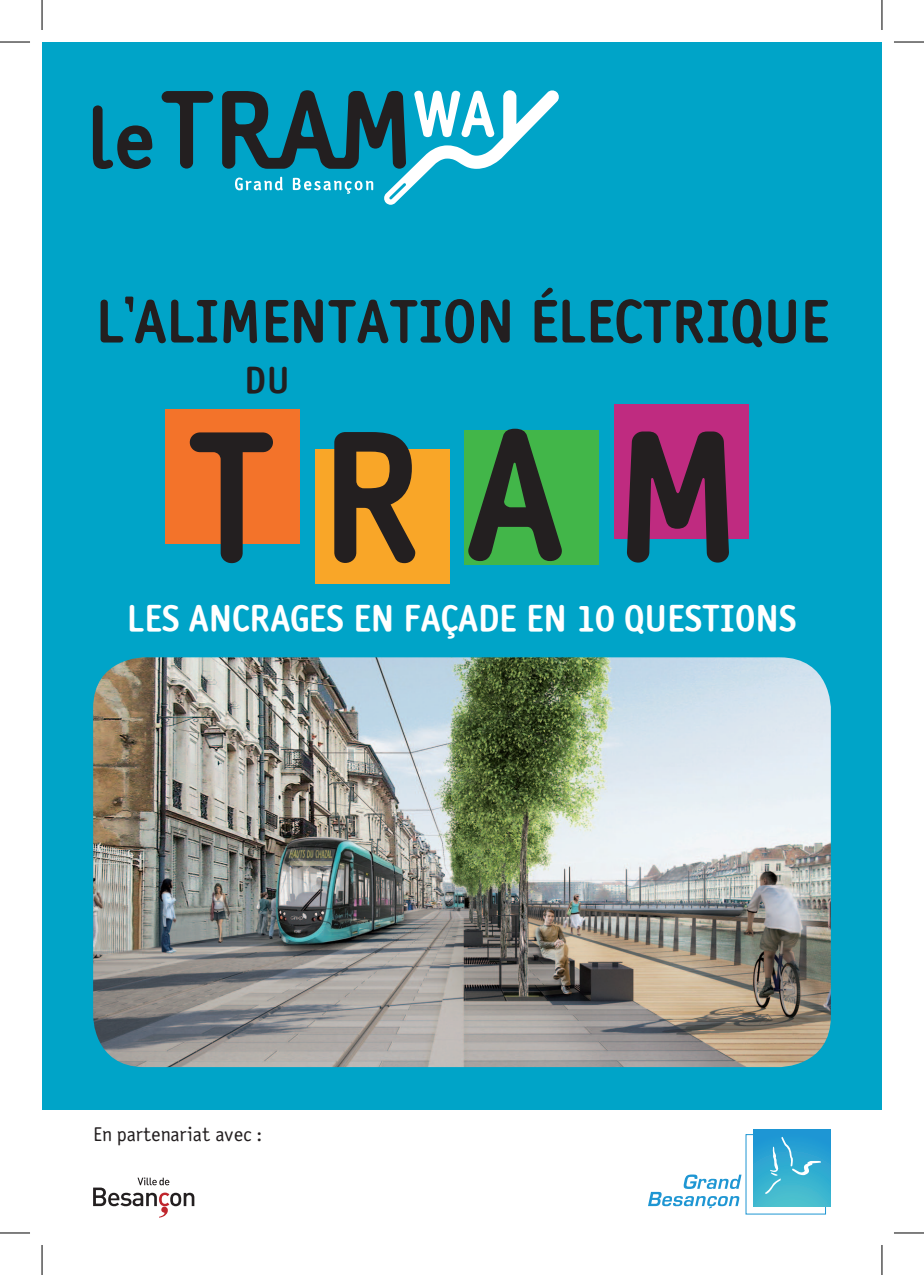
<style>
.page{position:relative;width:924px;height:1275px;background:#fff}
.page>*{position:absolute;margin:0;border:0;box-sizing:border-box;transform-origin:0 0}
.t1{font:188px "Saturday Sans ICG Bold";color:#231f20}
.t2{font:62px "Saturday Sans ICG Bold";letter-spacing:-.02em;color:#231f20}
.t3{font:38.2px "Saturday Sans ICG Bold";color:#231f20}
.t4{font:38px "Saturday Sans ICG Bold";letter-spacing:-.02em;color:#fff}
.t5{font:20px "Saturday Sans ICG";color:#231f20}
</style>
<div class="page">
<div style="left:42px;top:42px;width:839px;height:1067px;background:#00a4c8"></div>
<img style="left:93px;top:657px;width:737px;height:410px">
<svg style="left:93px;top:1177px;width:101px;height:40px"></svg>
<svg style="left:648px;top:1174px;width:93px;height:34px"></svg>
<div style="left:753px;top:1129px;width:77px;height:77px;background:linear-gradient(to bottom,#1891d5,#45bfce)"></div>
<svg style="left:764px;top:1136px;width:56px;height:58px;background:#41b1d5"></svg>
<svg style="left:161px;top:90px;width:398px;height:115px"></svg>
<svg style="left:93px;top:105px;width:59px;height:64px"></svg>
<div style="left:165px;top:410px;width:134px;height:134px;background:#f3732a"></div>
<div style="left:315px;top:449px;width:134px;height:134px;background:#f9a628"></div>
<div style="left:464px;top:431px;width:134px;height:134px;background:#42b649"></div>
<div style="left:613px;top:404px;width:135px;height:135px;background:#bf2b80"></div>
<hr style="left:0;top:42px;width:30px;height:1px;background:#000">
<hr style="left:893px;top:42px;width:30px;height:1px;background:#000">
<hr style="left:0;top:1232px;width:30px;height:1px;background:#000">
<hr style="left:893px;top:1232px;width:30px;height:1px;background:#000">
<hr style="left:42px;top:0;width:1px;height:30px;background:#000">
<hr style="left:42px;top:1245px;width:1px;height:30px;background:#000">
<hr style="left:881px;top:0;width:1px;height:30px;background:#000">
<hr style="left:881px;top:1245px;width:1px;height:30px;background:#000">
<h2 class="t2" style="left:95px;top:286px;width:735px">L’ALIMENTATION ÉLECTRIQUE</h2>
<p class="t3" style="left:244px;top:358px;width:47px">DU</p>
<h1 class="t1" style="left:185px;top:389px;width:559px">TRAM</h1>
<p class="t4" style="left:127px;top:597px;width:671px">LES ANCRAGES EN FAÇADE EN 10 QUESTIONS</p>
<p class="t5" style="left:93px;top:1122px;width:170px">En partenariat avec :</p>
</div>
